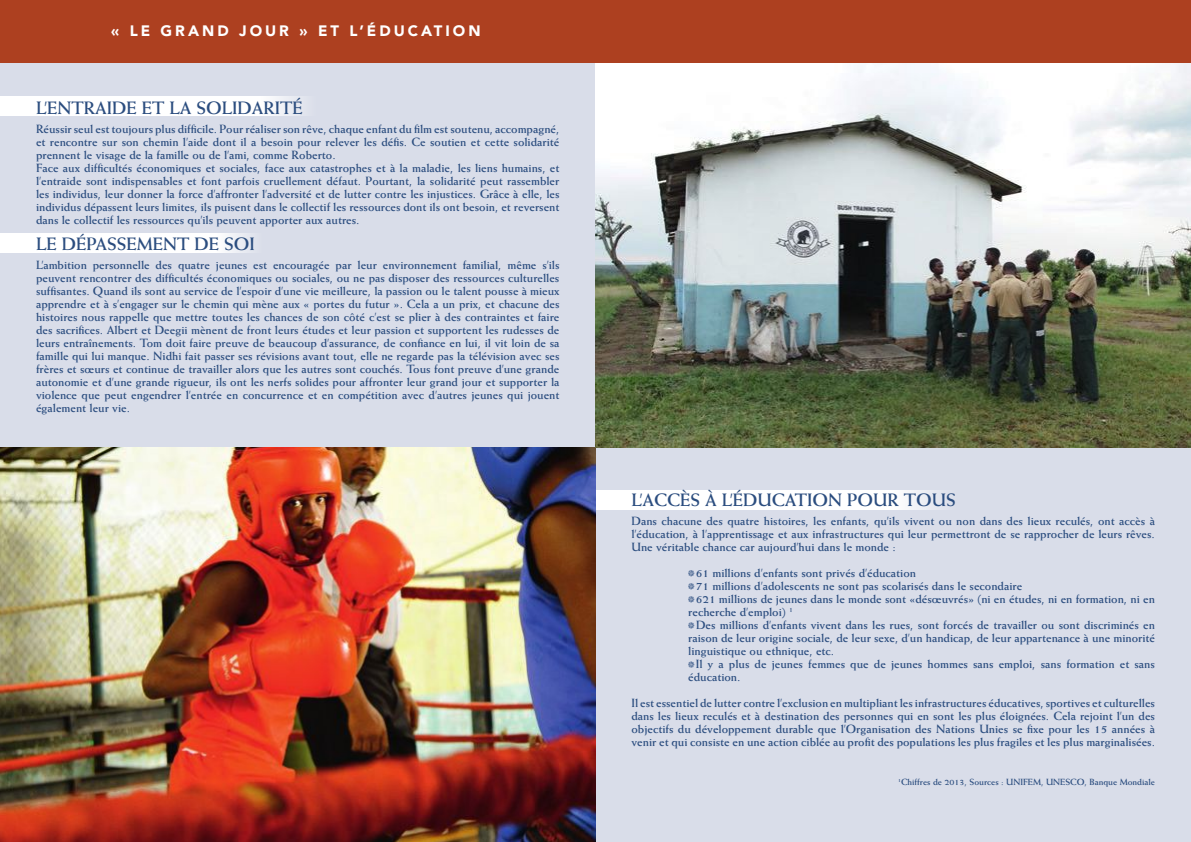
<style>
.page{position:relative;width:1191px;height:842px;background:#fff}
.page>*{position:absolute;margin:0;border:0;box-sizing:border-box;transform-origin:0 0}
.t1{font:700 18px "Weiss Std";color:#2b4d7f}
.t2{font:900 15px "Avenir LT Std";letter-spacing:.2em;color:#fff}
.t3{font:700 12px/13px "Weiss Std";color:#2b4d7f;text-align:justify}
.t4{font:700 9px "Weiss Std";color:#2b4d7f}
</style>
<div class="page">
<div style="left:0;top:26px;width:1191px;height:816px;background:#d9dde9"></div>
<div style="left:0;top:96px;width:316px;height:20px;background:#fff"></div>
<div style="left:0;top:233px;width:262px;height:20px;background:#fff"></div>
<div style="left:596px;top:490px;width:360px;height:20px;background:#fff"></div>
<img style="left:0;top:448px;width:595px;height:394px">
<img style="left:595px;top:62px;width:596px;height:386px">
<div style="left:0;top:0;width:1191px;height:62px;background:#ad4020"></div>
<svg style="left:688px;top:570px;width:6px;height:6px"></svg>
<svg style="left:688px;top:583px;width:6px;height:6px"></svg>
<svg style="left:688px;top:596px;width:6px;height:7px"></svg>
<svg style="left:688px;top:622px;width:6px;height:7px"></svg>
<svg style="left:688px;top:661px;width:6px;height:7px"></svg>
<p class="t2" style="left:111px;top:22px;width:371px">« LE GRAND JOUR » ET L’ÉDUCATION</p>
<h1 class="t1" style="left:36px;top:97px;width:268px">L’ENTRAIDE ET LA SOLIDARITÉ</h1>
<p class="t3" style="left:36px;top:122px;width:525px;text-align:left">Réussir seul est toujours plus difficile. Pour réaliser son rêve, chaque enfant du film est soutenu, accompagné, et rencontre sur son chemin l’aide dont il a besoin pour relever les défis. Ce soutien et cette solidarité prennent le visage de la famille ou de l’ami, comme Roberto.<br>Face aux difficultés économiques et sociales, face aux catastrophes et à la maladie, les liens humains, et l’entraide sont indispensables et font parfois cruellement défaut. Pourtant, la solidarité peut rassembler les individus, leur donner la force d’affronter l’adversité et de lutter contre les injustices. Grâce à elle, les individus dépassent leurs limites, ils puisent dans le collectif les ressources dont ils ont besoin, et reversent dans le collectif les ressources qu’ils peuvent apporter aux autres.</p>
<h1 class="t1" style="left:36px;top:233px;width:220px">LE DÉPASSEMENT DE SOI</h1>
<p class="t3" style="left:36px;top:258px;width:525px">L’ambition personnelle des quatre jeunes est encouragée par leur environnement familial, même s’ils peuvent rencontrer des difficultés économiques ou sociales, ou ne pas disposer des ressources culturelles suffisantes. Quand ils sont au service de l’espoir d’une vie meilleure, la passion ou le talent pousse à mieux apprendre et à s’engager sur le chemin qui mène aux « portes du futur ». Cela a un prix, et chacune des histoires nous rappelle que mettre toutes les chances de son côté c’est se plier à des contraintes et faire des sacrifices. Albert et Deegii mènent de front leurs études et leur passion et supportent les rudesses de leurs entraînements. Tom doit faire preuve de beaucoup d’assurance, de confiance en lui, il vit loin de sa famille qui lui manque. Nidhi fait passer ses révisions avant tout, elle ne regarde pas la télévision avec ses frères et sœurs et continue de travailler alors que les autres sont couchés. Tous font preuve d’une grande autonomie et d’une grande rigueur, ils ont les nerfs solides pour affronter leur grand jour et supporter la violence que peut engendrer l’entrée en concurrence et en compétition avec d’autres jeunes qui jouent également leur vie.</p>
<h1 class="t1" style="left:631px;top:489px;width:326px">L’ACCÈS À L’ÉDUCATION POUR TOUS</h1>
<p class="t3" style="left:631px;top:514px;width:525px">Dans chacune des quatre histoires, les enfants, qu’ils vivent ou non dans des lieux reculés, ont accès à l’éducation, à l’apprentissage et aux infrastructures qui leur permettront de se rapprocher de leurs rêves.<br>Une véritable chance car aujourd’hui dans le monde :</p>
<p class="t3" style="left:688px;top:566px;width:229px">• 61 millions d’enfants sont privés d’éducation</p>
<p class="t3" style="left:688px;top:579px;width:335px">• 71 millions d’adolescents ne sont pas scolarisés dans le secondaire</p>
<p class="t3" style="left:688px;top:592px;width:468px">• 621 millions de jeunes dans le monde sont «désœuvrés» (ni en études, ni en formation, ni en recherche d’emploi) <sup>1</sup></p>
<p class="t3" style="left:688px;top:618px;width:468px">• Des millions d’enfants vivent dans les rues, sont forcés de travailler ou sont discriminés en raison de leur origine sociale, de leur sexe, d’un handicap, de leur appartenance à une minorité linguistique ou ethnique, etc.</p>
<p class="t3" style="left:688px;top:657px;width:468px">• Il y a plus de jeunes femmes que de jeunes hommes sans emploi, sans formation et sans éducation.</p>
<p class="t3" style="left:631px;top:696px;width:525px">Il est essentiel de lutter contre l’exclusion en multipliant les infrastructures éducatives, sportives et culturelles dans les lieux reculés et à destination des personnes qui en sont les plus éloignées. Cela rejoint l’un des objectifs du développement durable que l’Organisation des Nations Unies se fixe pour les 15 années à venir et qui consiste en une action ciblée au profit des populations les plus fragiles et les plus marginalisées.</p>
<p class="t4" style="left:898px;top:777px;width:258px"><sup>1</sup>Chiffres de 2013, Sources : UNIFEM, UNESCO, Banque Mondiale</p>
</div>
